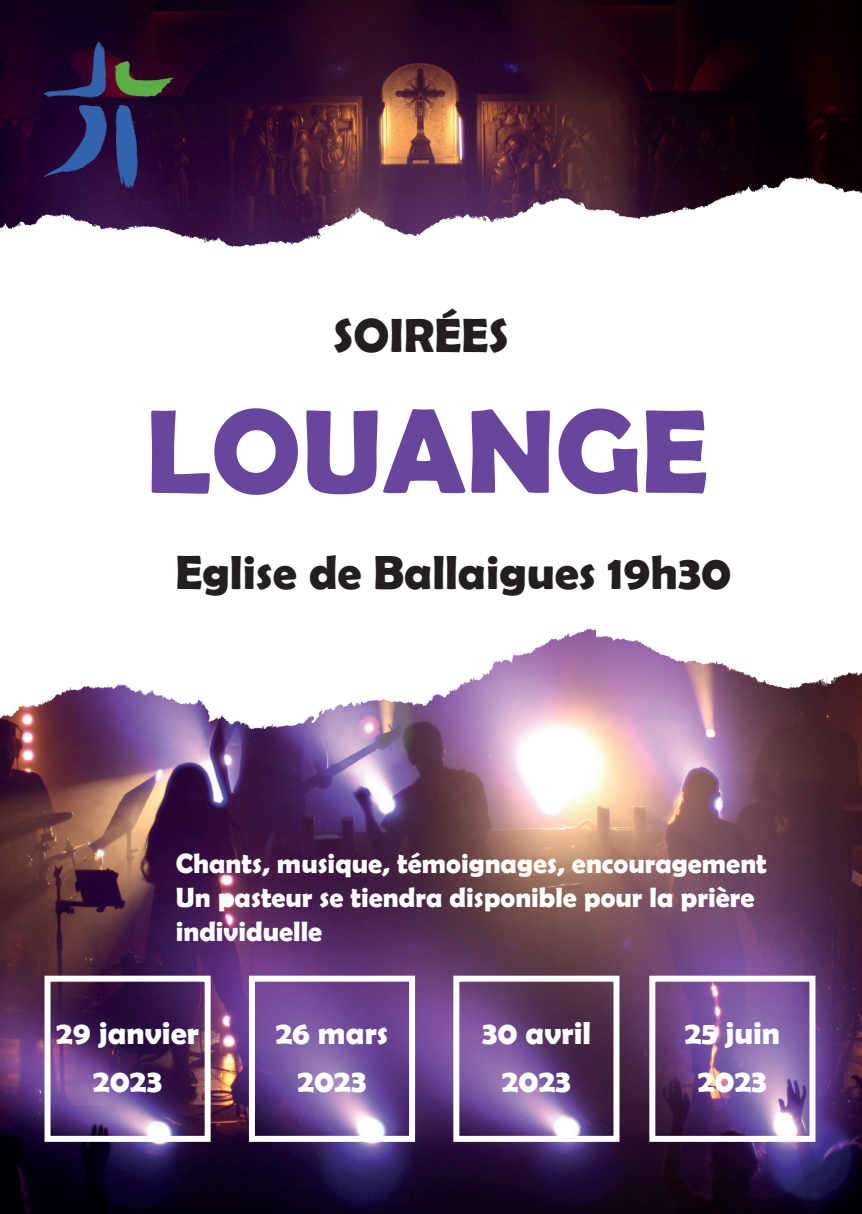
<style>
.page{position:relative;width:862px;height:1214px;background:#fff}
.page>*{position:absolute;margin:0;border:0;box-sizing:border-box;transform-origin:0 0}
.t1{font:700 120px "Berlin Sans FB Demi";color:#68469b}
.t2{font:700 48px "Berlin Sans FB Demi";color:#231f20}
.t3{font:700 32px/48px "Berlin Sans FB Demi";color:#fff;text-align:center}
.t4{font:700 28px/33.6px "Berlin Sans FB Demi";color:#fff}
</style>
<div class="page">
<img style="left:0;top:628px;width:862px;height:585px">
<img style="left:0;top:0;width:862px;height:247px">
<div style="left:45px;top:975px;width:166px;height:166px;border:6px solid #fff"></div>
<div style="left:249px;top:975px;width:166px;height:166px;border:6px solid #fff"></div>
<div style="left:453px;top:975px;width:166px;height:166px;border:6px solid #fff"></div>
<div style="left:649px;top:975px;width:166px;height:166px;border:6px solid #fff"></div>
<img style="left:45px;top:42px;width:128px;height:145px">
<h2 class="t2" style="left:333px;top:308px;width:176px">SOIRÉES</h2>
<h1 class="t1" style="left:145px;top:382px;width:564px">LOUANGE</h1>
<h2 class="t2" style="left:175px;top:544px;width:557px">Eglise de Ballaigues 19h30</h2>
<p class="t4" style="left:176px;top:846px;width:592px">Chants, musique, témoignages, encouragement<br>Un pasteur se tiendra disponible pour la prière individuelle</p>
<p class="t3" style="left:56px;top:1008px;width:144px">29 janvier<br>2023</p>
<p class="t3" style="left:276px;top:1008px;width:114px">26 mars<br>2023</p>
<p class="t3" style="left:482px;top:1008px;width:111px">30 avril<br>2023</p>
<p class="t3" style="left:685px;top:1008px;width:97px">25 juin<br>2023</p>
</div>
